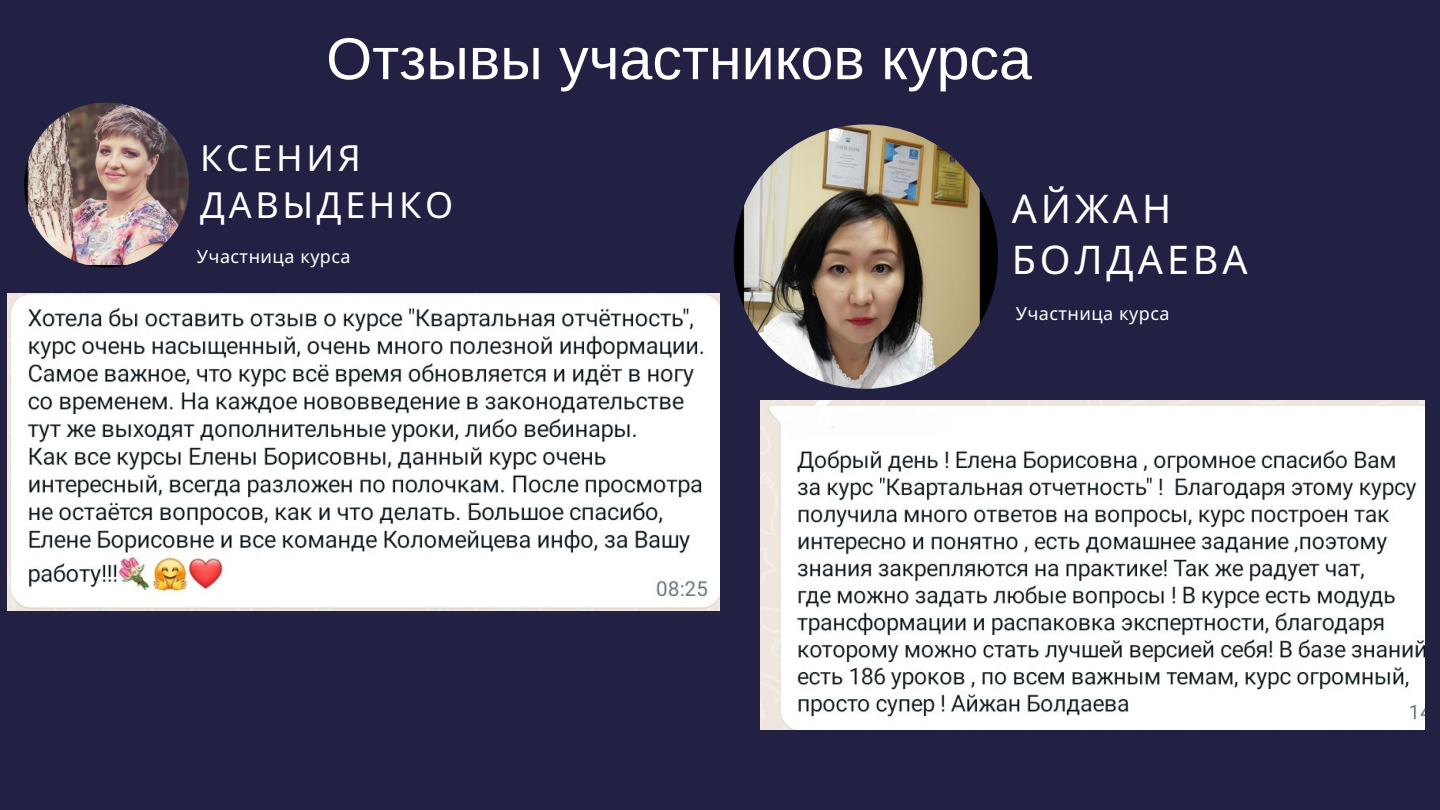
<style>
.page{position:relative;width:1440px;height:810px;background:#232143}
.page>*{position:absolute;margin:0;border:0;box-sizing:border-box;transform-origin:0 0}
.t1{font:59.1px "Arimo";color:#fff}
.t2{font:39.5px "Noto Sans";letter-spacing:.1em;color:#fff}
.t3{font:36px "Noto Sans";letter-spacing:.1em;color:#fff}
.t4{font:18px "Noto Sans";letter-spacing:.025em;color:#fff}
</style>
<div class="page">
<img style="left:24px;top:102px;width:165px;height:165px;border-radius:50%">
<img style="left:7px;top:293px;width:713px;height:317px">
<img style="left:760px;top:401px;width:665px;height:328px">
<img style="left:734px;top:124px;width:264px;height:265px;border-radius:50%">
<p class="t1" style="left:326px;top:26px;width:707px">Отзывы участников курса</p>
<p class="t3" style="left:200px;top:133px;width:162px">КСЕНИЯ</p>
<p class="t3" style="left:200px;top:179px;width:254px">ДАВЫДЕНКО</p>
<p class="t4" style="left:197px;top:244px;width:155px">Участница курса</p>
<p class="t2" style="left:1012px;top:181px;width:161px">АЙЖАН</p>
<p class="t2" style="left:1012px;top:232px;width:237px">БОЛДАЕВА</p>
<p class="t4" style="left:1016px;top:301px;width:155px">Участница курса</p>
</div>
